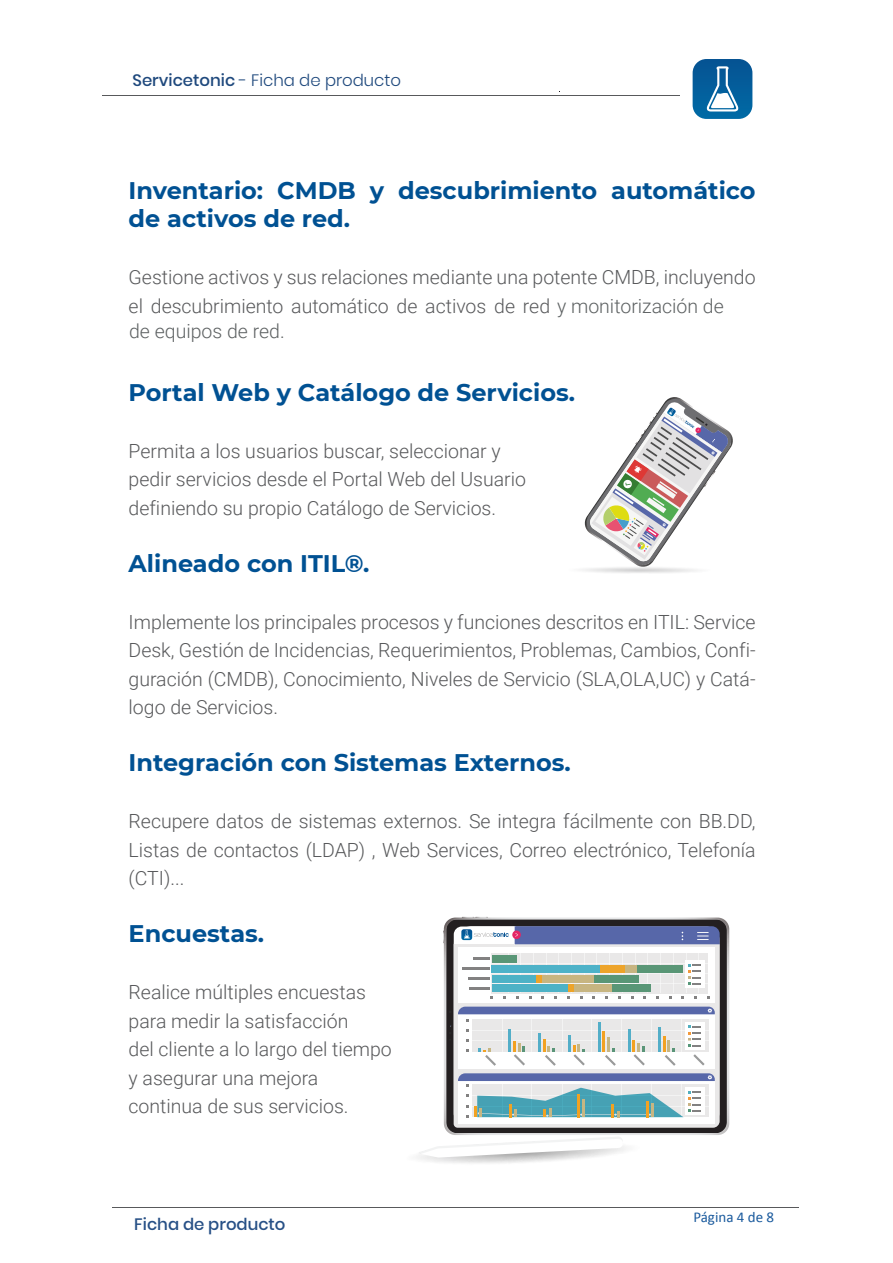
<style>
.page{position:relative;width:893px;height:1263px;background:#fff}
.page>*{position:absolute;margin:0;border:0;box-sizing:border-box;transform-origin:0 0}
.t1{font:700 24px/28.5px "Montserrat";color:#005193}
.t2{font:300 19.5px/28.5px "Roboto";color:#58595b}
.t3{font:300 19.5px "Roboto";color:#5d6162}
.t4{font:300 16.5px "Poppins";color:#1f497d}
.t5{font:500 16.5px "Poppins";color:#1f497d}
.t6{font:500 16.5px "Poppins";color:#275086}
.t7{font:15px "Calibri";color:#005193}
.t8{font:15px "Calibri";color:#1a5a9d}
.s1{font-weight:500}
.s2{color:#5d6162}
</style>
<div class="page">
<hr style="left:102px;top:96px;width:577px;height:1px;background:#58595b">
<svg style="left:693px;top:59px;width:59px;height:60px;background:#337cae"></svg>
<svg style="left:443px;top:931px;width:1px;height:12px"></svg>
<svg style="left:444px;top:917px;width:285px;height:218px;background:#585556"></svg>
<svg style="left:449px;top:1024px;width:3px;height:16px"></svg>
<svg style="left:418px;top:1136px;width:205px;height:21px"></svg>
<svg style="left:454px;top:926px;width:266px;height:18px"></svg>
<svg style="left:454px;top:944px;width:266px;height:184px;background:#e3e2e4"></svg>
<div style="left:458px;top:947px;width:257px;height:56px;background:#fff"></div>
<div style="left:458px;top:1014px;width:257px;height:54px;background:#fff"></div>
<svg style="left:458px;top:1117px;width:257px;height:6px"></svg>
<svg style="left:473px;top:957px;width:17px;height:2px"></svg>
<hr style="left:462px;top:967px;width:28px;height:3px;background:#828181">
<hr style="left:468px;top:977px;width:22px;height:2px;background:#828181">
<hr style="left:470px;top:987px;width:20px;height:2px;background:#828181">
<svg style="left:492px;top:953px;width:216px;height:41px;background:#dae0dd"></svg>
<hr style="left:492px;top:963px;width:216px;height:1px;background:#fff">
<hr style="left:492px;top:973px;width:216px;height:1px;background:#fff">
<hr style="left:492px;top:983px;width:216px;height:1px;background:#fff">
<hr style="left:508px;top:953px;width:1px;height:40px;background:#fff">
<hr style="left:521px;top:953px;width:1px;height:40px;background:#fff">
<hr style="left:534px;top:953px;width:1px;height:40px;background:#fff">
<hr style="left:546px;top:953px;width:1px;height:40px;background:#fff">
<hr style="left:559px;top:953px;width:1px;height:40px;background:#fff">
<hr style="left:571px;top:953px;width:1px;height:40px;background:#fff">
<hr style="left:584px;top:953px;width:1px;height:40px;background:#fff">
<hr style="left:597px;top:953px;width:1px;height:40px;background:#fff">
<hr style="left:610px;top:953px;width:1px;height:40px;background:#fff">
<hr style="left:622px;top:953px;width:1px;height:40px;background:#fff">
<hr style="left:635px;top:953px;width:1px;height:40px;background:#fff">
<hr style="left:648px;top:953px;width:1px;height:40px;background:#fff">
<hr style="left:661px;top:953px;width:1px;height:40px;background:#fff">
<hr style="left:673px;top:953px;width:1px;height:40px;background:#fff">
<hr style="left:686px;top:953px;width:1px;height:40px;background:#fff">
<hr style="left:699px;top:953px;width:1px;height:40px;background:#fff">
<div style="left:492px;top:955px;width:25px;height:7px;background:#599676"></div>
<div style="left:492px;top:975px;width:44px;height:7px;background:#4db2c6"></div>
<div style="left:492px;top:985px;width:76px;height:7px;background:#4db2c6"></div>
<div style="left:568px;top:985px;width:6px;height:7px;background:#eda42a"></div>
<div style="left:574px;top:985px;width:39px;height:7px;background:#c7b581"></div>
<div style="left:613px;top:985px;width:38px;height:7px;background:#599676"></div>
<div style="left:536px;top:975px;width:7px;height:7px;background:#eda42a"></div>
<div style="left:543px;top:975px;width:51px;height:7px;background:#c7b581"></div>
<div style="left:594px;top:975px;width:44px;height:7px;background:#599676"></div>
<div style="left:492px;top:965px;width:108px;height:7px;background:#4db2c8"></div>
<div style="left:600px;top:965px;width:26px;height:7px;background:#eda42a"></div>
<div style="left:626px;top:965px;width:12px;height:7px;background:#c7b581"></div>
<div style="left:638px;top:965px;width:45px;height:7px;background:#599676"></div>
<div style="left:685px;top:961px;width:20px;height:27px;background:#fff"></div>
<svg style="left:688px;top:964px;width:13px;height:21px"></svg>
<svg style="left:458px;top:1007px;width:257px;height:59px"></svg>
<svg style="left:458px;top:1073px;width:257px;height:44px"></svg>
<hr style="left:646px;top:1101px;width:3px;height:16px;background:#f2a222">
<hr style="left:651px;top:1103px;width:3px;height:14px;background:#c7b682">
<svg style="left:584px;top:397px;width:149px;height:166px"></svg>
<img style="left:582px;top:563px;width:115px;height:10px">
<hr style="left:113px;top:1207px;width:686px;height:1px;background:#58595b">
<p class="t4" style="left:132px;top:71px;width:270px"><span class="s1">Servicetonic</span> - Ficha de producto</p>
<p class="t1" style="left:129px;top:175px;width:629px">Inventario: CMDB y descubrimiento automático de activos de red.</p>
<p class="t2" style="left:129px;top:262px;width:628px">Gestione activos y sus relaciones mediante una potente CMDB, incluyendo el descubrimiento automático de activos de red <span class="s2">y monitorización de</span></p>
<p class="t2" style="left:575px;top:291px;width:182px">de forma totalmente</p>
<p class="t3" style="left:129px;top:318px;width:157px">de equipos de red.</p>
<p class="t1" style="left:129px;top:377px;width:448px">Portal Web y Catálogo de Servicios.</p>
<p class="t2" style="left:129px;top:436px;width:399px">Permita a los usuarios buscar, seleccionar y pedir servicios desde el Portal Web del Usuario definiendo su propio Catálogo de Servicios.</p>
<p class="t1" style="left:129px;top:548px;width:242px">Alineado con ITIL®.</p>
<p class="t2" style="left:129px;top:607px;width:628px;text-align:justify">Implemente los principales procesos y funciones descritos en ITIL: Service Desk, Gestión de Incidencias, Requerimientos, Problemas, Cambios, Confi&shy;guración (CMDB), Conocimiento, Niveles de Servicio (SLA,OLA,UC) y Catá&shy;logo de Servicios.</p>
<p class="t1" style="left:129px;top:747px;width:444px">Integración con Sistemas Externos.</p>
<p class="t2" style="left:129px;top:806px;width:628px;text-align:justify">Recupere datos de sistemas externos. Se integra fácilmente con BB.DD, Listas de contactos (LDAP) , Web Services, Correo electrónico, Telefonía (CTI)...</p>
<p class="t1" style="left:129px;top:918px;width:137px">Encuestas.</p>
<p class="t2" style="left:129px;top:977px;width:265px">Realice múltiples encuestas para medir la satisfacción<br>del cliente a lo largo del tiempo y asegurar una mejora continua de sus servicios.</p>
<p class="t6" style="left:134px;top:1215px;width:153px">Ficha de producto</p>
<p class="t8" style="left:693px;top:1208px;width:82px">Página 4 de 8</p>
<p class="t5" style="left:130px;top:1215px;width:153px">Ficha de producto</p>
<p class="t7" style="left:689px;top:1208px;width:82px">Página 4 de 6</p>
</div>
